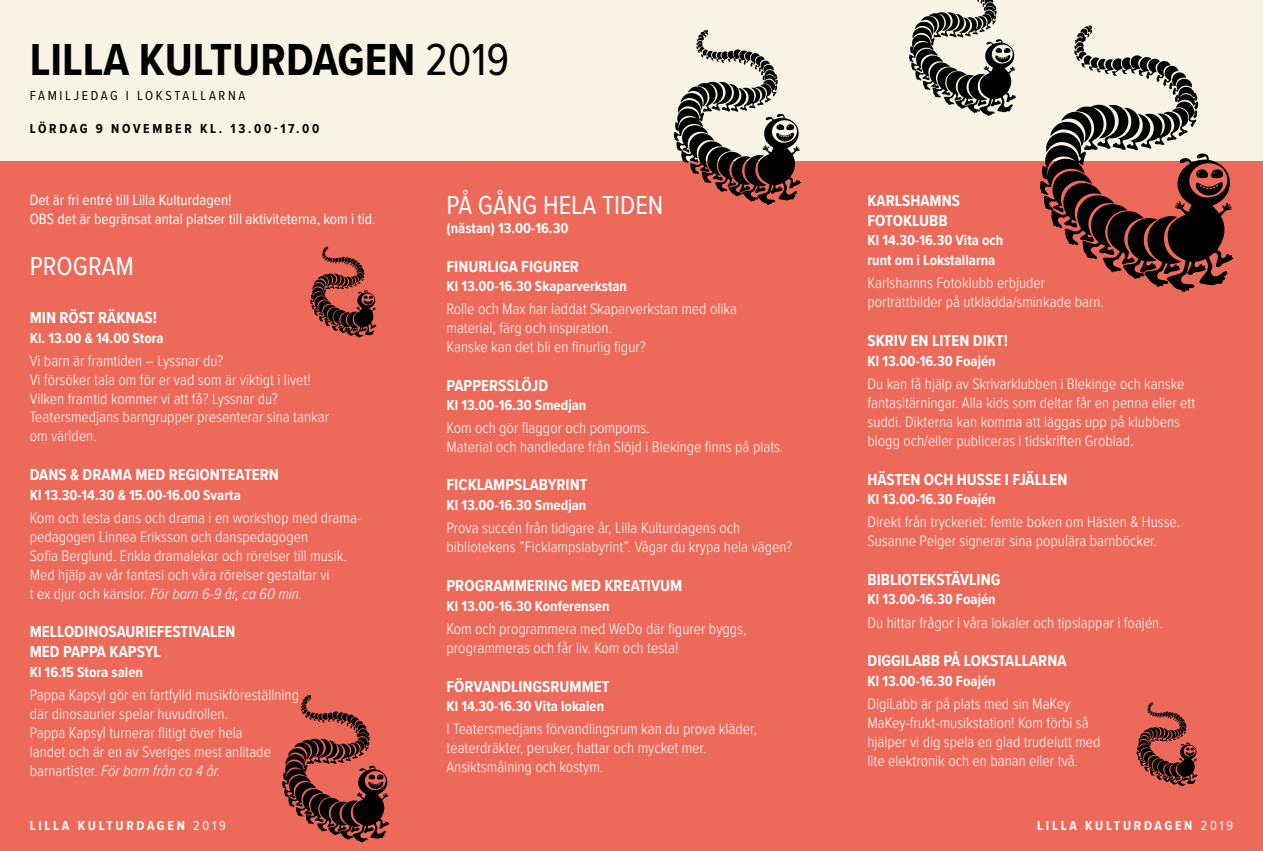
<style>
.page{position:relative;width:1263px;height:851px;background:#fff}
.page>*{position:absolute;margin:0;border:0;box-sizing:border-box;transform-origin:0 0}
.t1{font:700 46.5px "Proxima Nova Cond";color:#000}
.t2{font:27px "Proxima Nova Cond";color:#fff}
.t3{font:700 16.5px/19.8px "Proxima Nova Cond";color:#fff}
.t4{font:300 15.75px/18.9px "Proxima Nova Cond";color:#fff}
.t5{font:15.3px/18.9px "Proxima Nova Cond";color:#fff}
.t6{font:700 15px/19.8px "Proxima Nova Cond";color:#fff}
.t7{font:700 13.5px "Proxima Nova Cond";letter-spacing:.2em;color:#fff}
.t8{font:700 13.5px "Proxima Nova Cond";letter-spacing:.2em;color:#000}
.t9{font:13.5px "Proxima Nova Cond";letter-spacing:.2em;color:#000}
.s1{font-weight:400}
.s2{font-style:italic}
</style>
<div class="page">
<div style="left:0;top:0;width:1263px;height:183px;background:#f7f4e6"></div>
<div style="left:0;top:162px;width:1263px;height:637px;background:#ed6a5b"></div>
<div style="left:0;top:799px;width:1263px;height:51px;background:#ed6a5b"></div>
<svg style="left:1040px;top:26px;width:193px;height:266px"></svg>
<svg style="left:674px;top:30px;width:127px;height:175px"></svg>
<svg style="left:909px;top:0;width:107px;height:116px"></svg>
<svg style="left:310px;top:246px;width:66px;height:91px"></svg>
<svg style="left:1137px;top:702px;width:60px;height:84px"></svg>
<svg style="left:282px;top:695px;width:107px;height:147px"></svg>
<h1 class="t1" style="left:30px;top:25px;width:481px">LILLA KULTURDAGEN <span class="s1">2019</span></h1>
<p class="t9" style="left:30px;top:86px;width:217px">FAMILJEDAG I LOKSTALLARNA</p>
<p class="t8" style="left:30px;top:119px;width:291px">LÖRDAG 9 NOVEMBER KL. 13.00-17.00</p>
<p class="t5" style="left:30px;top:190px;width:347px">Det är fri entré till Lilla Kulturdagen!<br>OBS det är begränsat antal platser till aktiviteterna, kom i tid.</p>
<h2 class="t2" style="left:30px;top:246px;width:106px">PROGRAM</h2>
<p class="t3" style="left:30px;top:307px;width:129px">MIN RÖST RÄKNAS!</p>
<p class="t6" style="left:30px;top:327px;width:136px">Kl. 13.00 &amp; 14.00 Stora</p>
<p class="t4" style="left:30px;top:350px;width:301px">Vi barn är framtiden – Lyssnar du?<br>Vi försöker tala om för er vad som är viktigt i livet!<br>Vilken framtid kommer vi att få? Lyssnar du?<br>Teatersmedjans barngrupper presenterar sina tankar om världen.</p>
<p class="t3" style="left:30px;top:464px;width:251px">DANS &amp; DRAMA MED REGIONTEATERN</p>
<p class="t6" style="left:30px;top:484px;width:213px">Kl 13.30-14.30 &amp; 15.00-16.00 Svarta</p>
<p class="t4" style="left:30px;top:507px;width:333px">Kom och testa dans och drama i en workshop med drama&shy;pedagogen Linnea Eriksson och danspedagogen<br>Sofia Berglund. Enkla dramalekar och rörelser till musik.<br>Med hjälp av vår fantasi och våra rörelser gestaltar vi<br>t ex djur och känslor. <span class="s2">För barn 6-9 år, ca 60 min.</span></p>
<p class="t3" style="left:30px;top:621px;width:207px">MELLODINOSAURIEFESTIVALEN<br>MED PAPPA KAPSYL</p>
<p class="t6" style="left:30px;top:661px;width:115px">Kl 16.15 Stora salen</p>
<p class="t4" style="left:30px;top:684px;width:271px">Pappa Kapsyl gör en fartfylld musikföreställning där dinosaurier spelar huvudrollen.<br>Pappa Kapsyl turnerar flitigt över hela<br>landet och är en av Sveriges mest anlitade barnartister. <span class="s2">För barn från ca 4 år.</span></p>
<h2 class="t2" style="left:446px;top:185px;width:218px">PÅ GÅNG HELA TIDEN</h2>
<p class="t6" style="left:446px;top:218px;width:123px">(nästan) 13.00-16.30</p>
<p class="t3" style="left:446px;top:256px;width:134px">FINURLIGA FIGURER</p>
<p class="t6" style="left:446px;top:276px;width:182px">Kl 13.00-16.30 Skaparverkstan</p>
<p class="t4" style="left:446px;top:298px;width:292px">Rolle och Max har laddat Skaparverkstan med olika material, färg och inspiration.<br>Kanske kan det bli en finurlig figur?</p>
<p class="t3" style="left:446px;top:375px;width:103px">PAPPERSSLÖJD</p>
<p class="t6" style="left:446px;top:394px;width:141px">Kl 13.00-16.30 Smedjan</p>
<p class="t4" style="left:446px;top:417px;width:339px">Kom och gör flaggor och pompoms.<br>Material och handledare från Slöjd i Blekinge finns på plats.</p>
<p class="t3" style="left:446px;top:474px;width:143px">FICKLAMPSLABYRINT</p>
<p class="t6" style="left:446px;top:495px;width:141px">Kl 13.00-16.30 Smedjan</p>
<p class="t4" style="left:446px;top:518px;width:347px">Prova succén från tidigare år, Lilla Kulturdagens och bibliotekens ”Ficklampslabyrint”. Vågar du krypa hela vägen?</p>
<p class="t3" style="left:446px;top:575px;width:237px">PROGRAMMERING MED KREATIVUM</p>
<p class="t6" style="left:446px;top:595px;width:165px">Kl 13.00-16.30 Konferensen</p>
<p class="t4" style="left:446px;top:618px;width:302px">Kom och programmera med WeDo där figurer byggs, programmeras och får liv. Kom och testa!</p>
<p class="t3" style="left:446px;top:675px;width:165px">FÖRVANDLINGSRUMMET</p>
<p class="t6" style="left:446px;top:695px;width:159px">Kl 14.30-16.30 Vita lokalen</p>
<p class="t4" style="left:446px;top:718px;width:312px">I Teatersmedjans förvandlingsrum kan du prova kläder, teaterdräkter, peruker, hattar och mycket mer.<br>Ansiktsmålning och kostym.</p>
<p class="t3" style="left:867px;top:190px;width:94px">KARLSHAMNS<br>FOTOKLUBB</p>
<p class="t6" style="left:867px;top:229px;width:137px">Kl 14.30-16.30 Vita och runt om i Lokstallarna</p>
<p class="t4" style="left:867px;top:272px;width:238px">Karlshamns Fotoklubb erbjuder porträttbilder på utklädda/sminkade barn.</p>
<p class="t3" style="left:867px;top:330px;width:142px">SKRIV EN LITEN DIKT!</p>
<p class="t6" style="left:867px;top:351px;width:130px">Kl 13.00-16.30 Foajén</p>
<p class="t4" style="left:867px;top:374px;width:329px">Du kan få hjälp av Skrivarklubben i Blekinge och kanske fantasitärningar. Alla kids som deltar får en penna eller ett suddi. Dikterna kan komma att läggas upp på klubbens blogg och/eller publiceras i tidskriften Groblad<span class="s1">.</span></p>
<p class="t3" style="left:867px;top:469px;width:201px">HÄSTEN OCH HUSSE I FJÄLLEN</p>
<p class="t6" style="left:867px;top:488px;width:130px">Kl 13.00-16.30 Foajén</p>
<p class="t4" style="left:867px;top:511px;width:314px">Direkt från tryckeriet: femte boken om Hästen &amp; Husse.<br>Susanne Pelger signerar sina populära barnböcker.</p>
<p class="t3" style="left:867px;top:568px;width:134px">BIBLIOTEKSTÄVLING</p>
<p class="t6" style="left:867px;top:589px;width:130px">Kl 13.00-16.30 Foajén</p>
<p class="t4" style="left:867px;top:612px;width:297px">Du hittar frågor i våra lokaler och tipslappar i foajén.</p>
<p class="t3" style="left:867px;top:650px;width:200px">DIGGILABB PÅ LOKSTALLARNA</p>
<p class="t6" style="left:867px;top:670px;width:130px">Kl 13.00-16.30 Foajén</p>
<p class="t4" style="left:867px;top:693px;width:235px">DigiLabb är på plats med sin MaKey MaKey-frukt-musikstation! Kom förbi så hjälper vi dig spela en glad trudelutt med lite elektronik och en banan eller två.</p>
<p class="t7" style="left:30px;top:815px;width:197px">LILLA KULTURDAGEN <span class="s1">2019</span></p>
<p class="t7" style="left:1037px;top:815px;width:197px">LILLA KULTURDAGEN <span class="s1">2019</span></p>
</div>
